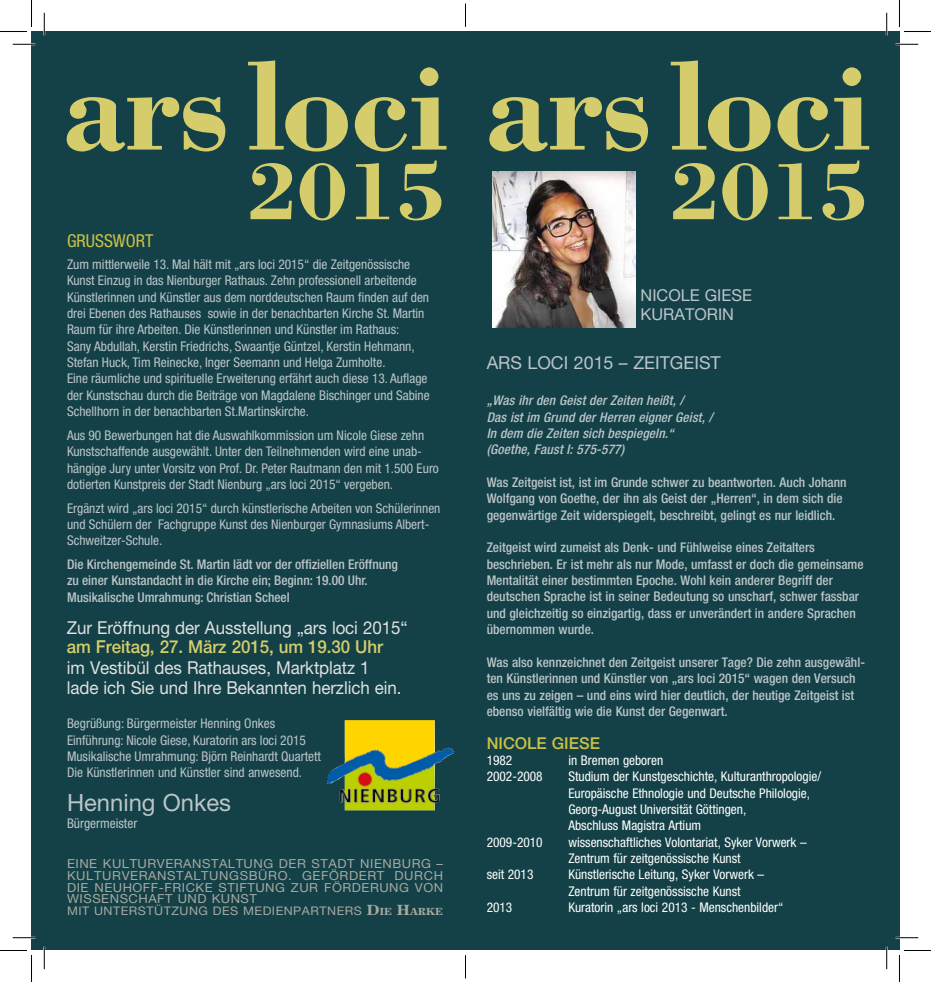
<style>
.page{position:relative;width:931px;height:982px;background:#fff}
.page>*{position:absolute;margin:0;border:0;box-sizing:border-box;transform-origin:0 0}
.t1{font:700 130.35px "Bodoni";letter-spacing:-.02em;color:#d5cd6b}
.t2{font:700 84.45px "Bodoni";letter-spacing:-.025em;color:#d5cd6b}
.t3{font:23.7px "Helvetica Neue LT";color:#bcc5c9}
.t4{font:17.85px/20.1px "Helvetica Neue LT";letter-spacing:-.005em;color:#e2e1df;scale:.95 1}
.t5{font:500 17.85px "Helvetica Neue LT";letter-spacing:-.005em;color:#d5cd6b;scale:.95 1}
.t6{font:17.85px "Helvetica Neue LT";color:#bcc5c9}
.t7{font:condensed 17.85px "Helvetica Neue LT";color:#cac146}
.t8{font:16.35px/19.4px "Helvetica Neue LT";color:#bcc5c9}
.t9{font:500 16.35px "Helvetica Neue LT";color:#cac146}
.t10{font:condensed 13.35px/16.4px "Helvetica Neue LT";color:#bcc5c9}
.t11{font:500 condensed 13.35px/16.4px "Helvetica Neue LT";color:#bcc5c9}
.t12{font:condensed 13.35px/16.4px "Helvetica Neue LT";color:#fff}
.t13{font:italic 500 condensed 13.35px/16.4px "Helvetica Neue LT";letter-spacing:.01em;color:#bcc5c9}
.t14{font:12.45px/11.9px "Helvetica Neue LT";letter-spacing:.04em;color:#a7a9a1;text-align:justify;scale:1.04 1}
.t15{font:11.85px "Helvetica Neue LT";letter-spacing:.04em;color:#a7a9a1;scale:1.05 1}
.s1{font-family:"Excelsior";font-weight:700;font-size:14.85px}
.s2{font-family:"Excelsior";font-weight:700;font-size:10.35px}
</style>
<div class="page">
<div style="left:464px;top:31px;width:435px;height:919px;background:#134147"></div>
<div style="left:32px;top:31px;width:435px;height:919px;background:#134147"></div>
<img style="left:327px;top:720px;width:128px;height:90px">
<img style="left:492px;top:172px;width:144px;height:156px">
<hr style="left:13px;top:43px;width:22px;height:2px;background:#fff">
<hr style="left:895px;top:43px;width:23px;height:2px;background:#fff">
<hr style="left:13px;top:936px;width:22px;height:2px;background:#fff">
<hr style="left:895px;top:936px;width:23px;height:2px;background:#fff">
<hr style="left:43px;top:13px;width:2px;height:22px;background:#fff">
<hr style="left:43px;top:946px;width:2px;height:23px;background:#fff">
<hr style="left:885px;top:13px;width:2px;height:22px;background:#fff">
<hr style="left:885px;top:946px;width:2px;height:23px;background:#fff">
<svg style="left:13px;top:44px;width:22px;height:1px"></svg>
<svg style="left:895px;top:44px;width:23px;height:1px"></svg>
<svg style="left:13px;top:937px;width:22px;height:1px"></svg>
<svg style="left:895px;top:937px;width:23px;height:1px"></svg>
<svg style="left:44px;top:13px;width:1px;height:22px"></svg>
<svg style="left:44px;top:946px;width:1px;height:23px"></svg>
<svg style="left:886px;top:13px;width:1px;height:22px"></svg>
<svg style="left:886px;top:946px;width:1px;height:23px"></svg>
<svg style="left:0;top:0;width:32px;height:32px"></svg>
<svg style="left:0;top:950px;width:32px;height:31px"></svg>
<svg style="left:899px;top:0;width:31px;height:32px"></svg>
<svg style="left:899px;top:950px;width:31px;height:31px"></svg>
<svg style="left:465px;top:4px;width:1px;height:22px"></svg>
<svg style="left:465px;top:955px;width:1px;height:23px"></svg>
<h1 class="t1" style="left:61px;top:25px;width:810px">ars loci ars loci</h1>
<h2 class="t2" style="left:247px;top:138px;width:201px">2015</h2>
<h3 class="t7" style="left:67px;top:230px;width:88px">GruSSwort</h3>
<p class="t10" style="left:67px;top:256px;width:364px">Zum mittlerweile 13. Mal hält mit „ars loci 2015“ die Zeitgenössische Kunst Einzug in das Nienburger Rathaus. Zehn professionell arbeitende Künstlerinnen und Künstler aus dem norddeutschen Raum finden auf den drei Ebenen des Rathauses sowie in der benachbarten Kirche St. Martin Raum für ihre Arbeiten. Die Künstlerinnen und Künstler im Rathaus:<br>Sany Abdullah, Kerstin Friedrichs, Swaantje Güntzel, Kerstin Hehmann, Stefan Huck, Tim Reinecke, Inger Seemann und Helga Zumholte.<br>Eine räumliche und spirituelle Erweiterung erfährt auch diese 13. Auflage der Kunstschau durch die Beiträge von Magdalene Bischinger und Sabine Schellhorn in der benachbarten St.Martinskirche.</p>
<p class="t10" style="left:67px;top:427px;width:373px">Aus 90 Bewerbungen hat die Auswahlkommission um Nicole Giese zehn Kunstschaffende ausgewählt. Unter den Teilnehmenden wird eine unab&shy;hängige Jury unter Vorsitz von Prof. Dr. Peter Rautmann den mit 1.500 Euro dotierten Kunstpreis der Stadt Nienburg „ars loci 2015“ vergeben.</p>
<p class="t10" style="left:67px;top:499px;width:375px">Ergänzt wird „ars loci 2015“ durch künstlerische Arbeiten von Schülerinnen und Schülern der Fachgruppe Kunst des Nienburger Gymnasiums Albert-<br>Schweitzer-Schule.</p>
<p class="t11" style="left:67px;top:556px;width:332px">Die Kirchengemeinde St. Martin lädt vor der offiziellen Eröffnung zu einer Kunstandacht in die Kirche ein; Beginn: 19.00 Uhr.<br>Musikalische Umrahmung: Christian Scheel</p>
<h2 class="t2" style="left:669px;top:138px;width:201px">2015</h2>
<p class="t8" style="left:640px;top:285px;width:113px">NICOLE GIESE<br>KURATORIN</p>
<h3 class="t6" style="left:486px;top:352px;width:236px">ARS LOCI 2015 – ZEITG EIST</h3>
<p class="t13" style="left:486px;top:392px;width:227px">„Was ihr den Geist der Zeiten heißt, /<br>Das ist im Grund der Herren eigner Geist, / In dem die Zeiten sich bespiegeln.“ (Goethe, Faust I: 575-577)</p>
<p class="t11" style="left:486px;top:474px;width:361px">Was Zeitgeist ist, ist im Grunde schwer zu beantworten. Auch Johann<br>Wolfgang von Goethe, der ihn als Geist der „Herren“, in dem sich die gegenwärtige Zeit widerspiegelt, beschreibt, gelingt es nur leidlich.</p>
<p class="t11" style="left:486px;top:539px;width:378px">Zeitgeist wird zumeist als Denk- und Fühlweise eines Zeitalters beschrieben. Er ist mehr als nur Mode, umfasst er doch die gemeinsame Mentalität einer bestimmten Epoche. Wohl kein anderer Begriff der deutschen Sprache ist in seiner Bedeutung so unscharf, schwer fassbar und gleichzeitig so einzigartig, dass er unverändert in andere Sprachen übernommen wurde.</p>
<p class="t11" style="left:486px;top:653px;width:380px">Was also kennzeichnet den Zeitgeist unserer Tage? Die zehn ausgewähl&shy;ten Künstlerinnen und Künstler von „ars loci 2015“ wagen den Versuch es uns zu zeigen – und eins wird hier deutlich, der heutige Zeitgeist ist ebenso vielfältig wie die Kunst der Gegenwart.</p>
<p class="t9" style="left:486px;top:733px;width:115px">Nicole Giese</p>
<p class="t12" style="left:486px;top:752px;width:27px">1982</p>
<p class="t12" style="left:568px;top:752px;width:96px">in Bremen geboren</p>
<p class="t12" style="left:486px;top:768px;width:336px">2002-2008 Studium der Kunstgeschichte, Kulturanthropologie/</p>
<p class="t12" style="left:568px;top:784px;width:243px">Europäische Ethnologie und Deutsche Philologie,</p>
<p class="t12" style="left:568px;top:801px;width:179px">Georg-August Universität Göttingen,</p>
<p class="t12" style="left:568px;top:817px;width:134px">Abschluss Magistra Artium</p>
<p class="t12" style="left:486px;top:833px;width:58px">2009-2010</p>
<p class="t12" style="left:568px;top:833px;width:240px">wissenschaftliches Volontariat, Syker Vorwerk –<br>Zentrum für zeitgenössische Kunst</p>
<p class="t12" style="left:486px;top:866px;width:48px">seit 2013</p>
<p class="t12" style="left:568px;top:866px;width:197px">Künstlerische Leitung, Syker Vorwerk –<br>Zentrum für zeitgenössische Kunst</p>
<p class="t12" style="left:486px;top:899px;width:27px">2013</p>
<p class="t12" style="left:568px;top:899px;width:217px">Kuratorin „ars loci 2013 - Menschenbilder“</p>
<h3 class="t4" style="left:67px;top:617px;width:360px">ZUR ERÖFFNUNG DER AUSSTELLUNG „ARS LOCI 2015“</h3>
<h3 class="t5" style="left:67px;top:636px;width:334px">am Freitag, 27. März 2015, um 19.30 Uhr</h3>
<h3 class="t4" style="left:67px;top:657px;width:354px">IM VESTIBÜL DES RATHAUSES, MARKTPLATZ 1<br>LADE ICH SIE UND I HRE BEKANNTEN HERZLICH EIN.</h3>
<p class="t10" style="left:67px;top:715px;width:255px">Begrüßung: Bürgermeister Henning Onkes Einführung: Nicole Giese, Kuratorin ars loci 2015<br>Musikalische Umrahmung: Björn Reinhardt Quartett Die Künstlerinnen und Künstler sind anwesend.</p>
<h3 class="t3" style="left:67px;top:788px;width:165px">HENNING ONKES</h3>
<p class="t10" style="left:67px;top:814px;width:72px">Bürgermeister</p>
<p class="t14" style="left:67px;top:857px;width:189px">EIN E KULTURVERAN STALTUNG</p>
<p class="t14" style="left:67px;top:857px;width:363px;text-indent:212px">DER STADT NIEN BURG – KULTURVERANSTALTUNGSBÜRO. GEFÖRDERT DURCH DIE NEUHOFF-FRICKE STIFTUNG</p>
<p class="t14" style="left:291px;top:881px;width:105px">ZUR FÖRDERUNG</p>
<p class="t14" style="left:415px;top:881px;width:27px">VON</p>
<p class="t14" style="left:67px;top:892px;width:184px">WISSENSCHAFT UN D KUNST</p>
<p class="t15" style="left:67px;top:904px;width:126px">M IT UNTERSTÜTZUNG</p>
<p class="t15" style="left:213px;top:904px;width:221px">DES M EDIEN PARTN ERS <span class="s1">D</span><span class="s2">IE</span> <span class="s1">H</span><span class="s2">ARKE</span></p>
</div>
